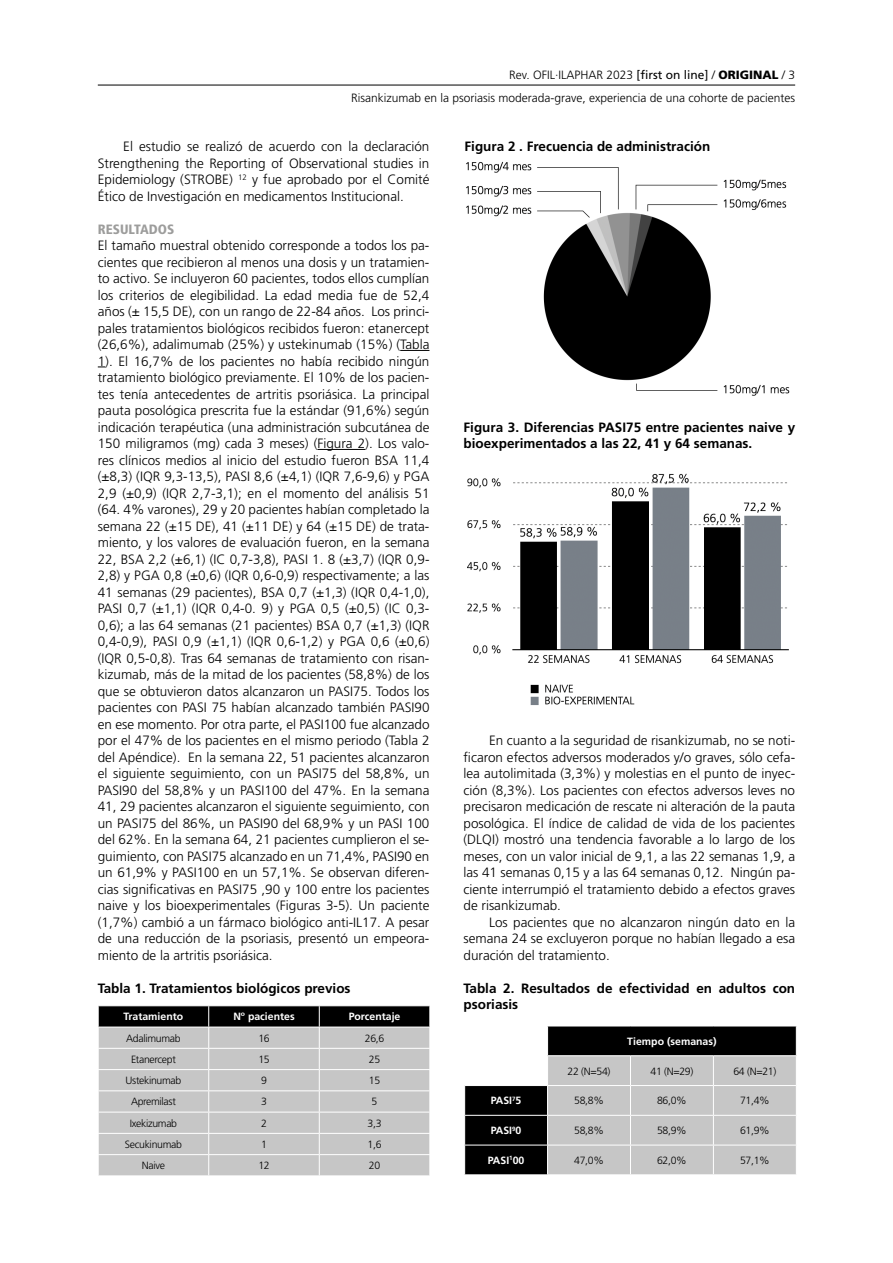
<style>
.page{position:relative;width:893px;height:1263px;background:#fff}
.page>*{position:absolute;margin:0;border:0;box-sizing:border-box;transform-origin:0 0}
.Con_Sangría{font:300 13.5px/16.5px "Frutiger LT Std";color:#000;text-align:justify}
.Titulo_de_tabla{font:700 13.5px/16.5px "Frutiger LT Std";color:#000}
.t1{font:900 condensed 13.5px "Frutiger LT Std";color:#9d9d9c}
.t2{font:300 12px "Frutiger LT Std";color:#000}
.T1__Texto_2{font:300 10.5px "Frutiger LT Std";letter-spacing:-.03em;color:#000}
.T1__Encabezado{font:700 10.5px "Frutiger LT Std";color:#fff}
.s1{font-weight:400}
.s2{font-weight:900}
</style>
<div class="page">
<hr style="left:98px;top:85px;width:697px;height:1px;background:#000">
<svg style="left:400px;top:350px;width:29px;height:1px"></svg>
<hr style="left:317px;top:449px;width:48px;height:1px;background:#000">
<svg style="left:98px;top:1006px;width:332px;height:169px;background:#b1b1b1"></svg>
<hr style="left:98px;top:1027px;width:111px;height:1px;background:#fff">
<hr style="left:209px;top:1027px;width:110px;height:1px;background:#fff">
<hr style="left:319px;top:1027px;width:111px;height:1px;background:#fff">
<img style="left:466px;top:161px;width:324px;height:235px">
<div style="left:465px;top:1086px;width:82px;height:88px;background:#000"></div>
<hr style="left:464px;top:1115px;width:84px;height:1px;background:#fff">
<hr style="left:464px;top:1145px;width:84px;height:1px;background:#fff">
<svg style="left:464px;top:1086px;width:1px;height:88px"></svg>
<svg style="left:547px;top:1026px;width:250px;height:149px;background:#a2a2a2"></svg>
<img style="left:467px;top:473px;width:322px;height:232px">
<p class="t2" style="left:509px;top:68px;width:287px">Rev. OFIL·ILAPHAR 2023 <span class="s1">[first on line]</span> / <span class="s2">ORIGINAL</span> / 3</p>
<p class="t2" style="left:351px;top:91px;width:446px">Risankizumab en la psoriasis moderada-grave, experiencia de una cohorte de pacientes</p>
<p class="Con_Sangría" style="left:98px;top:138px;width:333px;text-indent:26px">El estudio se realizó de acuerdo con la declaración Strengthening the Reporting of Observational studies in Epidemiology (STROBE) <sup>12</sup> y fue aprobado por el Comité Ético de Investigación en medicamentos Institucional.</p>
<h4 class="t1" style="left:98px;top:221px;width:78px">RESULTADOS</h4>
<p class="Con_Sangría" style="left:98px;top:237px;width:333px">El tamaño muestral obtenido corresponde a todos los pa&shy;cientes que recibieron al menos una dosis y un tratamien&shy;to activo. Se incluyeron 60 pacientes, todos ellos cumplían los criterios de elegibilidad. La edad media fue de 52,4 años (± 15,5 DE), con un rango de 22-84 años. Los princi&shy;pales tratamientos biológicos recibidos fueron: etanercept (26,6%), adalimumab (25%) y ustekinumab (15%) (Tabla 1). El 16,7% de los pacientes no había recibido ningún tratamiento biológico previamente. El 10% de los pacien&shy;tes tenía antecedentes de artritis psoriásica. La principal pauta posológica prescrita fue la estándar (91,6%) según indicación terapéutica (una administración subcutánea de 150 miligramos (mg) cada 3 meses) (Figura 2). Los valo&shy;res clínicos medios al inicio del estudio fueron BSA 11,4 (±8,3) (IQR 9,3-13,5), PASI 8,6 (±4,1) (IQR 7,6-9,6) y PGA 2,9 (±0,9) (IQR 2,7-3,1); en el momento del análisis 51 (64. 4% varones), 29 y 20 pacientes habían completado la semana 22 (±15 DE), 41 (±11 DE) y 64 (±15 DE) de trata&shy;miento, y los valores de evaluación fueron, en la semana 22, BSA 2,2 (±6,1) (IC 0,7-3,8), PASI 1. 8 (±3,7) (IQR 0,9- 2,8) y PGA 0,8 (±0,6) (IQR 0,6-0,9) respectivamente; a las 41 semanas (29 pacientes), BSA 0,7 (±1,3) (IQR 0,4-1,0), PASI 0,7 (±1,1) (IQR 0,4-0. 9) y PGA 0,5 (±0,5) (IC 0,3- 0,6); a las 64 semanas (21 pacientes) BSA 0,7 (±1,3) (IQR 0,4-0,9), PASI 0,9 (±1,1) (IQR 0,6-1,2) y PGA 0,6 (±0,6) (IQR 0,5-0,8). Tras 64 semanas de tratamiento con risan&shy;kizumab, más de la mitad de los pacientes (58,8%) de los que se obtuvieron datos alcanzaron un PASI75. Todos los pacientes con PASI 75 habían alcanzado también PASI90 en ese momento. Por otra parte, el PASI100 fue alcanzado por el 47% de los pacientes en el mismo periodo (Tabla 2 del Apéndice). En la semana 22, 51 pacientes alcanzaron el siguiente seguimiento, con un PASI75 del 58,8%, un PASI90 del 58,8% y un PASI100 del 47%. En la semana 41, 29 pacientes alcanzaron el siguiente seguimiento, con un PASI75 del 86%, un PASI90 del 68,9% y un PASI 100 del 62%. En la semana 64, 21 pacientes cumplieron el se&shy;guimiento, con PASI75 alcanzado en un 71,4%, PASI90 en un 61,9% y PASI100 en un 57,1%. Se observan diferen&shy;cias significativas en PASI75 ,90 y 100 entre los pacientes naive y los bioexperimentales (Figuras 3-5). Un paciente (1,7%) cambió a un fármaco biológico anti-IL17. A pesar de una reducción de la psoriasis, presentó un empeora&shy;miento de la artritis psoriásica.</p>
<p class="Titulo_de_tabla" style="left:98px;top:980px;width:254px">Tabla 1. Tratamientos biológicos previos</p>
<p class="T1__Encabezado" style="left:124px;top:1010px;width:61px">Tratamiento</p>
<p class="T1__Encabezado" style="left:233px;top:1010px;width:63px">Nº pacientes</p>
<p class="T1__Encabezado" style="left:349px;top:1010px;width:53px">Porcentaje</p>
<p class="T1__Texto_2" style="left:126px;top:1032px;width:56px">Adalimumab</p>
<p class="T1__Texto_2" style="left:258px;top:1032px;width:13px">16</p>
<p class="T1__Texto_2" style="left:365px;top:1032px;width:21px">26,6</p>
<p class="T1__Texto_2" style="left:131px;top:1053px;width:46px">Etanercept</p>
<p class="T1__Texto_2" style="left:258px;top:1053px;width:13px">15</p>
<p class="T1__Texto_2" style="left:369px;top:1053px;width:13px">25</p>
<p class="T1__Texto_2" style="left:126px;top:1074px;width:57px">Ustekinumab</p>
<p class="T1__Texto_2" style="left:261px;top:1074px;width:7px">9</p>
<p class="T1__Texto_2" style="left:369px;top:1074px;width:13px">15</p>
<p class="T1__Texto_2" style="left:131px;top:1096px;width:46px">Apremilast</p>
<p class="T1__Texto_2" style="left:261px;top:1096px;width:7px">3</p>
<p class="T1__Texto_2" style="left:372px;top:1096px;width:7px">5</p>
<p class="T1__Texto_2" style="left:130px;top:1117px;width:49px">Ixekizumab</p>
<p class="T1__Texto_2" style="left:261px;top:1117px;width:7px">2</p>
<p class="T1__Texto_2" style="left:368px;top:1117px;width:15px">3,3</p>
<p class="T1__Texto_2" style="left:125px;top:1138px;width:58px">Secukinumab</p>
<p class="T1__Texto_2" style="left:261px;top:1138px;width:7px">1</p>
<p class="T1__Texto_2" style="left:368px;top:1138px;width:15px">1,6</p>
<p class="T1__Texto_2" style="left:142px;top:1159px;width:25px">Naive</p>
<p class="T1__Texto_2" style="left:258px;top:1159px;width:13px">12</p>
<p class="T1__Texto_2" style="left:369px;top:1159px;width:13px">20</p>
<p class="Titulo_de_tabla" style="left:464px;top:138px;width:247px">Figura 2 . Frecuencia de administración</p>
<p class="Titulo_de_tabla" style="left:463px;top:419px;width:333px">Figura 3. Diferencias PASI75 entre pacientes naive y bioexperimentados a las 22, 41 y 64 semanas.</p>
<p class="Con_Sangría" style="left:463px;top:732px;width:333px;text-indent:26px">En cuanto a la seguridad de risankizumab, no se noti&shy;ficaron efectos adversos moderados y/o graves, sólo cefa&shy;lea autolimitada (3,3%) y molestias en el punto de inyec&shy;ción (8,3%). Los pacientes con efectos adversos leves no precisaron medicación de rescate ni alteración de la pauta posológica. El índice de calidad de vida de los pacientes (DLQI) mostró una tendencia favorable a lo largo de los meses, con un valor inicial de 9,1, a las 22 semanas 1,9, a las 41 semanas 0,15 y a las 64 semanas 0,12. Ningún pa&shy;ciente interrumpió el tratamiento debido a efectos graves de risankizumab.</p>
<p class="Con_Sangría" style="left:463px;top:914px;width:333px;text-indent:26px">Los pacientes que no alcanzaron ningún dato en la semana 24 se excluyeron porque no habían llegado a esa duración del tratamiento.</p>
<p class="Titulo_de_tabla" style="left:463px;top:980px;width:333px">Tabla 2. Resultados de efectividad en adultos con psoriasis</p>
<p class="T1__Encabezado" style="left:627px;top:1035px;width:91px">Tiempo (semanas)</p>
<p class="T1__Texto_2" style="left:568px;top:1065px;width:44px">22 (N=54)</p>
<p class="T1__Texto_2" style="left:650px;top:1065px;width:44px">41 (N=29)</p>
<p class="T1__Texto_2" style="left:733px;top:1065px;width:44px">64 (N=21)</p>
<p class="T1__Encabezado" style="left:491px;top:1094px;width:32px">PASI<sup>7</sup>5</p>
<p class="T1__Texto_2" style="left:574px;top:1095px;width:31px">58,8%</p>
<p class="T1__Texto_2" style="left:657px;top:1095px;width:31px">86,0%</p>
<p class="T1__Texto_2" style="left:740px;top:1095px;width:31px">71,4%</p>
<p class="T1__Encabezado" style="left:491px;top:1124px;width:32px">PASI<sup>9</sup>0</p>
<p class="T1__Texto_2" style="left:574px;top:1124px;width:31px">58,8%</p>
<p class="T1__Texto_2" style="left:657px;top:1124px;width:31px">58,9%</p>
<p class="T1__Texto_2" style="left:740px;top:1124px;width:31px">61,9%</p>
<p class="T1__Encabezado" style="left:488px;top:1154px;width:38px">PASI<sup>1</sup>00</p>
<p class="T1__Texto_2" style="left:574px;top:1154px;width:31px">47,0%</p>
<p class="T1__Texto_2" style="left:657px;top:1154px;width:31px">62,0%</p>
<p class="T1__Texto_2" style="left:740px;top:1154px;width:31px">57,1%</p>
</div>
